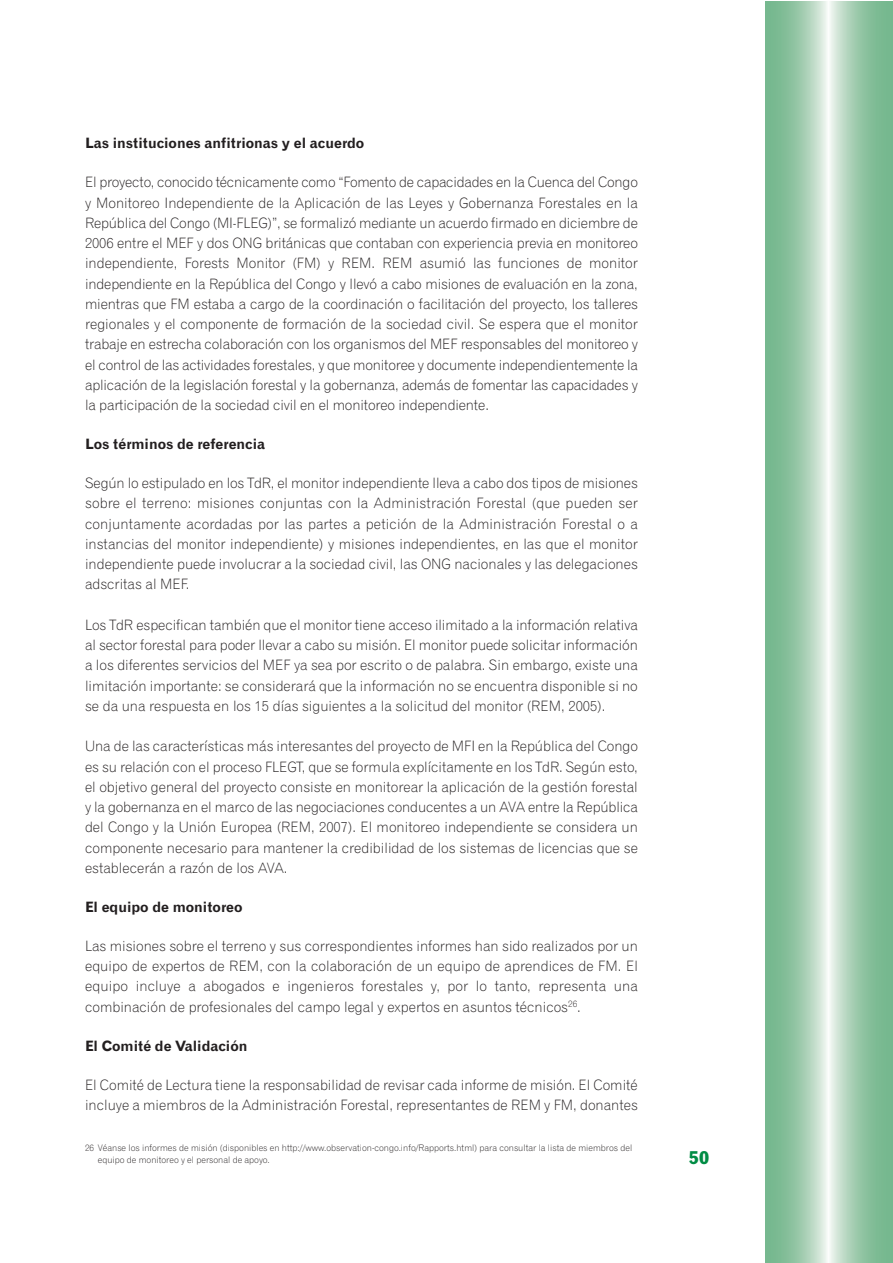
<style>
.page{position:relative;width:893px;height:1263px;background:#fff}
.page>*{position:absolute;margin:0;border:0;box-sizing:border-box;transform-origin:0 0}
.t1{font:condensed 18px "Franklin Gothic BT";color:#008c44}
.t2{font:300 14.25px/20.2px "Grotesque";color:#231f20;text-align:justify}
.t3{font:700 14.25px "Grotesque";color:#231f20}
.t4{font:300 9px/12px "Grotesque";color:#231f20}
</style>
<div class="page">
<hr style="left:891px;top:2px;width:1px;height:1261px;background:#75b78e">
<p class="t3" style="left:85px;top:138px;width:281px">Las instituciones anfitrionas y el acuerdo</p>
<p class="t2" style="left:85px;top:174px;width:554px">El proyecto, conocido técnicamente como “Fomento de capacidades en la Cuenca del Congo y Monitoreo Independiente de la Aplicación de las Leyes y Gobernanza Forestales en la República del Congo (MI-FLEG)”, se formalizó mediante un acuerdo firmado en diciembre de 2006 entre el MEF y dos ONG británicas que contaban con experiencia previa en monitoreo independiente, Forests Monitor (FM) y REM. REM asumió las funciones de monitor independiente en la República del Congo y llevó a cabo misiones de evaluación en la zona, mientras que FM estaba a cargo de la coordinación o facilitación del proyecto, los talleres regionales y el componente de formación de la sociedad civil. Se espera que el monitor trabaje en estrecha colaboración con los organismos del MEF responsables del monitoreo y el control de las actividades forestales, y que monitoree y documente independientemente la aplicación de la legislación forestal y la gobernanza, además de fomentar las capacidades y la participación de la sociedad civil en el monitoreo independiente.</p>
<p class="t3" style="left:85px;top:439px;width:182px">Los términos de referencia</p>
<p class="t2" style="left:85px;top:474px;width:554px">Según lo estipulado en los TdR, el monitor independiente lleva a cabo dos tipos de misiones sobre el terreno: misiones conjuntas con la Administración Forestal (que pueden ser conjuntamente acordadas por las partes a petición de la Administración Forestal o a instancias del monitor independiente) y misiones independientes, en las que el monitor independiente puede involucrar a la sociedad civil, las ONG nacionales y las delegaciones adscritas al MEF.</p>
<p class="t2" style="left:85px;top:616px;width:554px">Los TdR especifican también que el monitor tiene acceso ilimitado a la información relativa al sector forestal para poder llevar a cabo su misión. El monitor puede solicitar información a los diferentes servicios del MEF ya sea por escrito o de palabra. Sin embargo, existe una limitación importante: se considerará que la información no se encuentra disponible si no se da una respuesta en los 15 días siguientes a la solicitud del monitor (REM, 2005).</p>
<p class="t2" style="left:85px;top:738px;width:554px">Una de las características más interesantes del proyecto de MFI en la República del Congo es su relación con el proceso FLEGT, que se formula explícitamente en los TdR. Según esto, el objetivo general del proyecto consiste en monitorear la aplicación de la gestión forestal y la gobernanza en el marco de las negociaciones conducentes a un AVA entre la República del Congo y la Unión Europea (REM, 2007). El monitoreo independiente se considera un componente necesario para mantener la credibilidad de los sistemas de licencias que se establecerán a razón de los AVA.</p>
<p class="t3" style="left:85px;top:902px;width:159px">El equipo de monitoreo</p>
<p class="t2" style="left:85px;top:937px;width:554px">Las misiones sobre el terreno y sus correspondientes informes han sido realizados por un equipo de expertos de REM, con la colaboración de un equipo de aprendices de FM. El equipo incluye a abogados e ingenieros forestales y, por lo tanto, representa una combinación de profesionales del campo legal y expertos en asuntos técnicos<sup>26</sup>.</p>
<p class="t3" style="left:85px;top:1040px;width:164px">El Comité de Validación</p>
<p class="t2" style="left:85px;top:1076px;width:554px">El Comité de Lectura tiene la responsabilidad de revisar cada informe de misión. El Comité incluye a miembros de la Administración Forestal, representantes de REM y FM, donantes</p>
<p class="t4" style="left:98px;top:1143px;width:536px;text-indent:-13px">26 Véanse los informes de misión (disponibles en http://www.observation-congo.info/Rapports.html) para consultar la lista de miembros del equipo de monitoreo y el personal de apoyo.</p>
<p class="t1" style="left:689px;top:1151px;width:22px">50</p>
</div>
